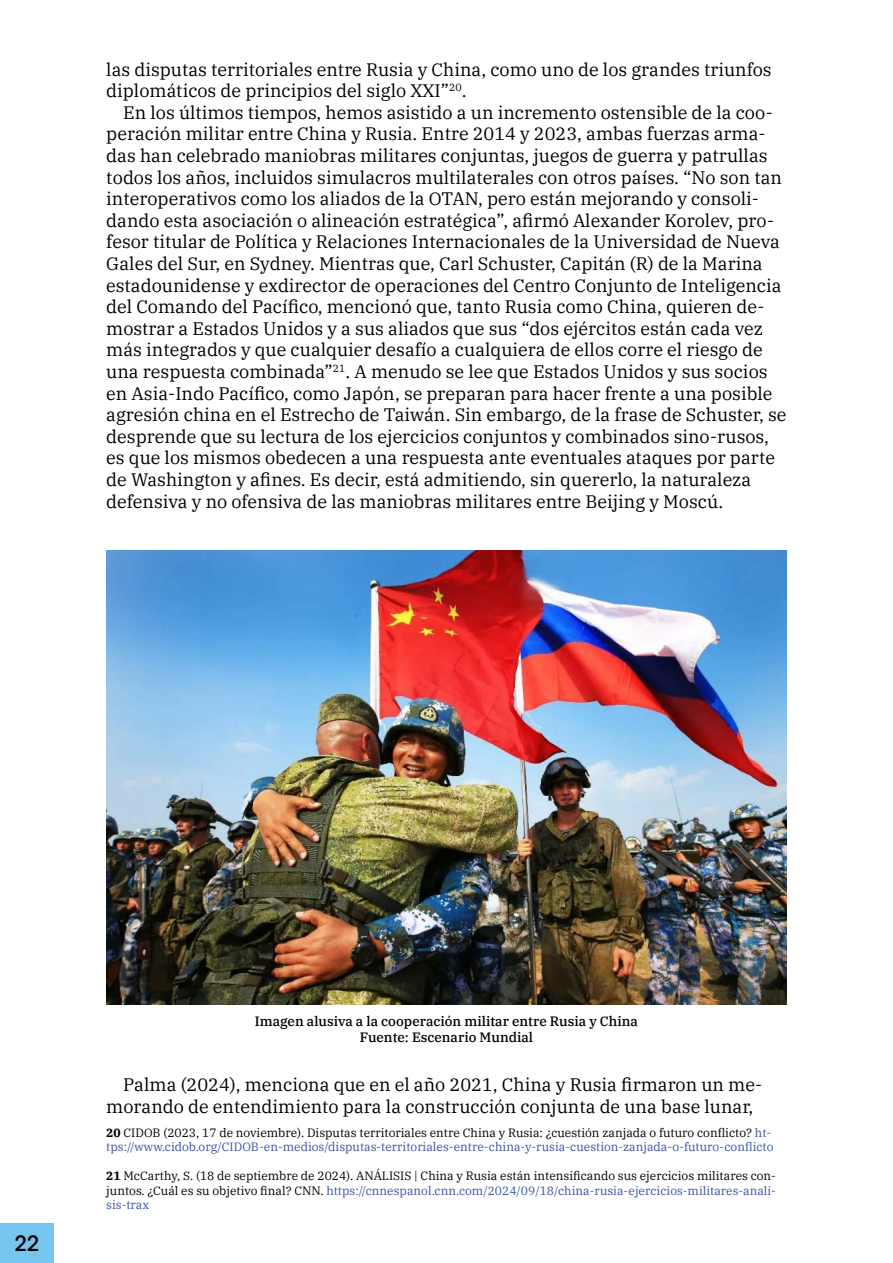
<style>
.page{position:relative;width:893px;height:1263px;background:#fff}
.page>*{position:absolute;margin:0;border:0;box-sizing:border-box;transform-origin:0 0}
.t1{font:500 21px "ITC Avant Garde Std";color:#000}
.t2{font:18px/21.6px "IBM Plex Serif";color:#000}
.t3{font:500 13.5px/16.2px "IBM Plex Serif";color:#000;text-align:center}
.t4{font:12px/14.4px "IBM Plex Serif";color:#000;text-align:justify}
.t5{font:12px/14.4px "IBM Plex Serif";color:#3a53a4}
.s1{font-weight:700;color:#000}
.s2{color:#000}
.s3{font-weight:700}
.s4{color:#3a53a4}
</style>
<div class="page">
<div style="left:0;top:1224px;width:54px;height:39px;background:#76c5ee"></div>
<img style="left:106px;top:551px;width:681px;height:453px">
<p class="t2" style="left:106px;top:57px;width:667px">las disputas territoriales entre Rusia y China, como uno de los grandes triunfos diplomáticos de principios del siglo XXI”<sup>20</sup>.</p>
<p class="t2" style="left:106px;top:100px;width:682px;text-indent:17px">En los últimos tiempos, hemos asistido a un incremento ostensible de la coo&shy;peración militar entre China y Rusia. Entre 2014 y 2023, ambas fuerzas arma&shy;das han celebrado maniobras militares conjuntas, juegos de guerra y patrullas todos los años, incluidos simulacros multilaterales con otros países. “No son tan interoperativos como los aliados de la OTAN, pero están mejorando y consoli&shy;dando esta asociación o alineación estratégica”, afirmó Alexander Korolev, pro&shy;fesor titular de Política y Relaciones Internacionales de la Universidad de Nueva Gales del Sur, en Sydney. Mientras que, Carl Schuster, Capitán (R) de la Marina estadounidense y exdirector de operaciones del Centro Conjunto de Inteligencia del Comando del Pacífico, mencionó que, tanto Rusia como China, quieren de&shy;mostrar a Estados Unidos y a sus aliados que sus “dos ejércitos están cada vez más integrados y que cualquier desafío a cualquiera de ellos corre el riesgo de una respuesta combinada”<sup>21</sup>. A menudo se lee que Estados Unidos y sus socios en Asia-Indo Pacífico, como Japón, se preparan para hacer frente a una posible agresión china en el Estrecho de Taiwán. Sin embargo, de la frase de Schuster, se desprende que su lectura de los ejercicios conjuntos y combinados sino-rusos, es que los mismos obedecen a una respuesta ante eventuales ataques por parte de Washington y afines. Es decir, está admitiendo, sin quererlo, la naturaleza defensiva y no ofensiva de las maniobras militares entre Beijing y Moscú.</p>
<p class="t1" style="left:14px;top:1231px;width:26px">22</p>
<p class="t3" style="left:255px;top:1012px;width:384px">Imagen alusiva a la cooperación militar entre Rusia y China<br>Fuente: Escenario Mundial</p>
<p class="t2" style="left:106px;top:1072px;width:657px;text-indent:17px">Palma (2024), menciona que en el año 2021, China y Rusia firmaron un me&shy;morando de entendimiento para la construcción conjunta de una base lunar,</p>
<p class="t5" style="left:106px;top:1124px;width:669px"><span class="s1">20</span> <span class="s2">CIDOB (2023, 17 de noviembre). Disputas territoriales entre China y Rusia: ¿cuestión zanjada o futuro conflicto?</span> ht&shy;tps://www.cidob.org/CIDOB-en-medios/disputas-territoriales-entre-china-y-rusia-cuestion-zanjada-o-futuro-conflicto</p>
<p class="t4" style="left:106px;top:1168px;width:671px"><span class="s3">21</span> McCarthy, S. (18 de septiembre de 2024). ANÁLISIS | China y Rusia están intensificando sus ejercicios militares con&shy;juntos. ¿Cuál es su objetivo final? CNN. <span class="s4">https://cnnespanol.cnn.com/2024/09/18/china-rusia-ejercicios-militares-anali&shy;sis-trax</span></p>
</div>
